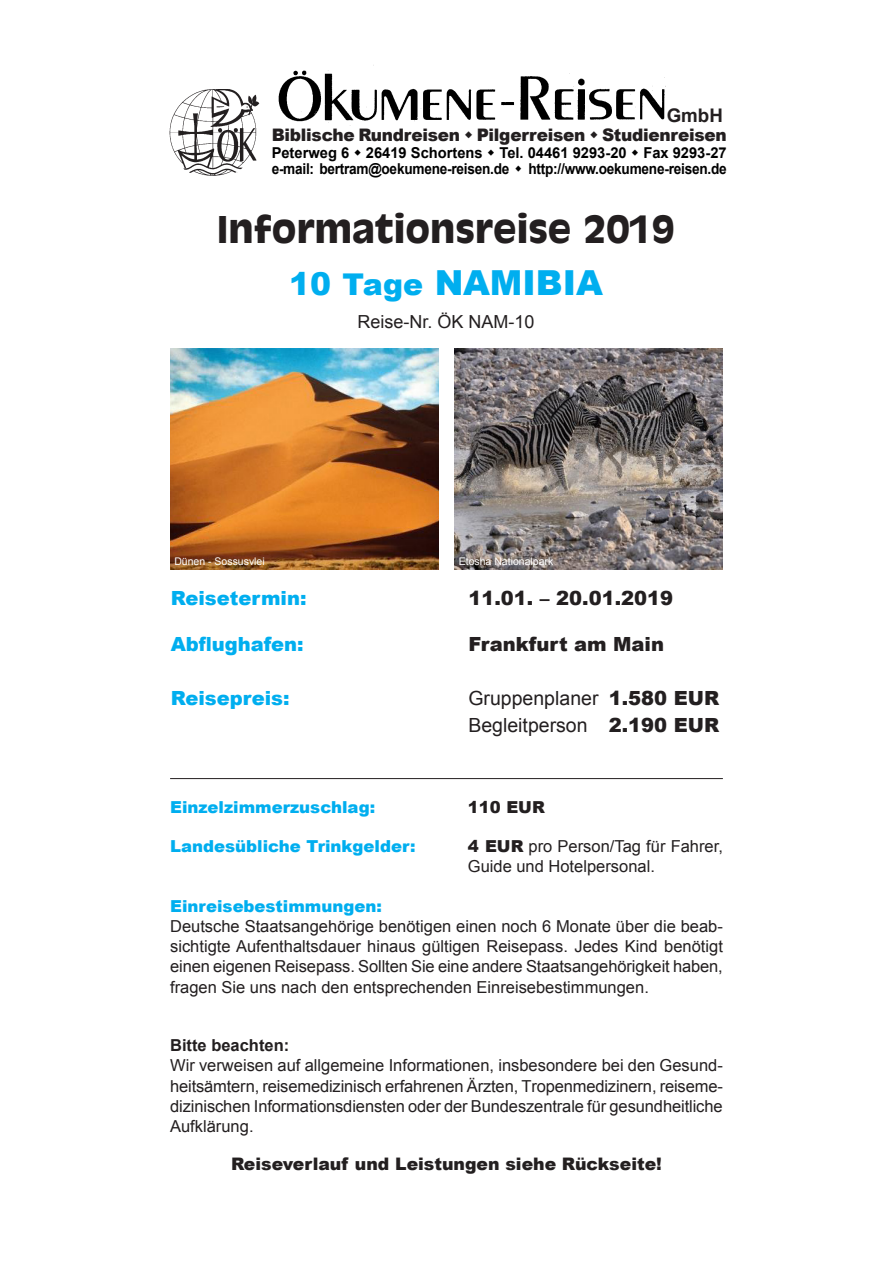
<style>
.page{position:relative;width:893px;height:1263px;background:#fff}
.page>*{position:absolute;margin:0;border:0;box-sizing:border-box;transform-origin:0 0}
.t1{font:700 36px "Antique Olive";color:#231f20}
.t2{font:900 34.5px "Arial";color:#00aeef}
.t3{font:19.5px "Arial";color:#231f20}
.t4{font:900 19.5px "Arial";color:#00aeef}
.t5{font:900 19.5px "Arial";color:#231f20}
.t6{font:700 18.75px "Arial";color:#231f20}
.t7{font:18px "Arial";color:#231f20}
.t8{font:900 17.25px "Arial";letter-spacing:-.015em;color:#231f20}
.t9{font:16.5px/20.2px "Arial";color:#231f20;text-align:justify}
.t10{font:900 16.5px "Arial";color:#00aeef}
.t11{font:700 16.5px "Arial";color:#231f20}
.t12{font:900 16.5px "Arial";color:#231f20}
.t13{font:700 15px "Arial";letter-spacing:-.02em;color:#000;scale:.91 1}
.t14{font:700 15px "Arial";color:#000}
.t15{font:10.5px "Arial";color:#fff}
.s1{font-size:31.5px}
.s2{font-size:30px}
.s3{font-weight:900}
</style>
<div class="page">
<img style="left:278px;top:65px;width:388px;height:61px">
<img style="left:170px;top:89px;width:90px;height:87px">
<hr style="left:170px;top:778px;width:553px;height:1px;background:#231f20">
<img style="left:171px;top:349px;width:268px;height:221px">
<img style="left:455px;top:349px;width:267px;height:221px">
<p class="t6" style="left:667px;top:103px;width:58px">GmbH</p>
<p class="t8" style="left:272px;top:122px;width:457px">Biblische Rundreisen Pilgerreisen Studienreisen</p>
<p class="t14" style="left:272px;top:142px;width:457px">Peterweg 6 26419 Schortens Tel. 04461 9293-20 Fax 9293-27</p>
<p class="t13" style="left:272px;top:159px;width:263px">e-mail: bertram@oekumene-reisen.de</p>
<p class="t13" style="left:528px;top:159px;width:219px">http://www.oekumene-reisen.de</p>
<p class="t1" style="left:217px;top:205px;width:459px">Informationsreise 2019</p>
<p class="t2" style="left:289px;top:258px;width:316px"><span class="s1">10</span> <span class="s2">Tage</span> NAMIBIA</p>
<p class="t7" style="left:358px;top:310px;width:179px">Reise-Nr. ÖK NAM-10</p>
<p class="t15" style="left:174px;top:554px;width:92px">Dünen - Sossusvlei</p>
<p class="t15" style="left:459px;top:554px;width:96px">Etosha Nationalpark</p>
<p class="t4" style="left:171px;top:584px;width:137px">Reisetermin:</p>
<p class="t5" style="left:468px;top:584px;width:206px">11.01. – 20.01.2019</p>
<p class="t4" style="left:171px;top:630px;width:134px">Abflughafen:</p>
<p class="t5" style="left:468px;top:630px;width:197px">Frankfurt am Main</p>
<p class="t4" style="left:171px;top:684px;width:120px">Reisepreis:</p>
<p class="t3" style="left:468px;top:685px;width:252px">Gruppenplaner <span class="s3">1.580 EUR</span></p>
<p class="t3" style="left:468px;top:712px;width:252px">Begleitperson <span class="s3">2.190 EUR</span></p>
<p class="t10" style="left:170px;top:795px;width:207px">Einzelzimmerzuschlag:</p>
<p class="t12" style="left:468px;top:795px;width:79px">110 EUR</p>
<p class="t10" style="left:170px;top:834px;width:247px">Landesübliche Trinkgelder:</p>
<p class="t9" style="left:468px;top:837px;width:257px;line-height:19.8px"><span class="s3">4 EUR</span> pro Person/Tag für Fahrer,<br>Guide und Hotelpersonal.</p>
<p class="t10" style="left:170px;top:894px;width:213px">Einreisebestimmungen:</p>
<p class="t9" style="left:170px;top:916px;width:554px">Deutsche Staatsangehörige benötigen einen noch 6 Monate über die beab&shy;sichtigte Aufenthaltsdauer hinaus gültigen Reisepass. Jedes Kind benötigt einen eigenen Reisepass. Sollten Sie eine andere Staatsangehörigkeit haben, fragen Sie uns nach den entsprechenden Einreisebestimmungen.</p>
<p class="t11" style="left:170px;top:1034px;width:121px">Bitte beachten:</p>
<p class="t9" style="left:170px;top:1055px;width:554px">Wir verweisen auf allgemeine Informationen, insbesondere bei den Gesund&shy;heitsämtern, reisemedizinisch erfahrenen Ärzten, Tropenmedizinern, reiseme&shy;dizinischen Informationsdiensten oder der Bundeszentrale für gesundheitliche Aufklärung.</p>
<p class="t8" style="left:231px;top:1151px;width:432px">Reiseverlauf und Leistungen siehe Rückseite!</p>
</div>
